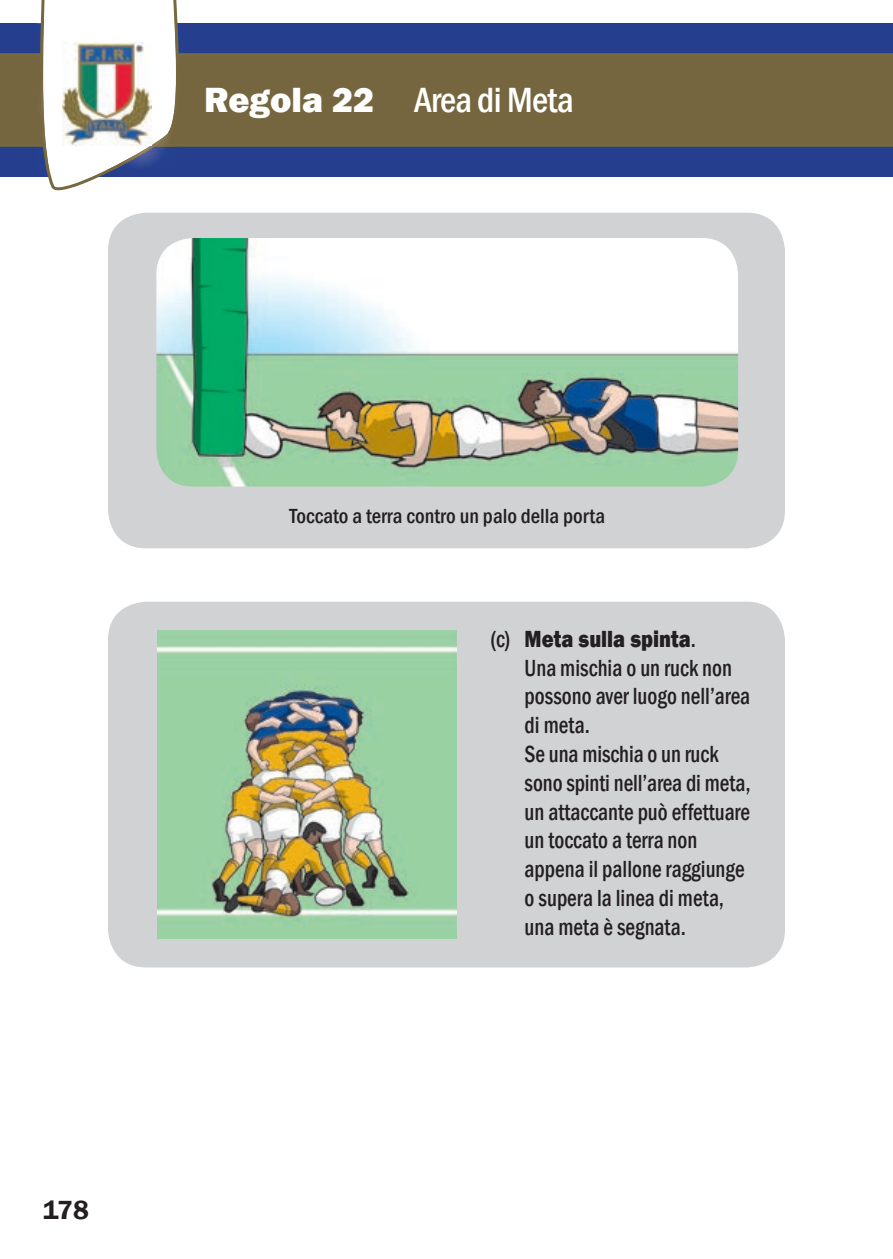
<style>
.page{position:relative;width:893px;height:1259px;background:#fff}
.page>*{position:absolute;margin:0;border:0;box-sizing:border-box;transform-origin:0 0}
.t1{font:500 condensed 36px "Franklin Gothic";letter-spacing:-.02em;color:#fff}
.t2{font:600 27px "Franklin Gothic";color:#231f20}
.t3{font:500 condensed 24px/28.8px "Franklin Gothic";color:#231f20;scale:.9 1}
.t4{font:500 condensed 21px "Franklin Gothic";color:#231f20}
.s1{font-weight:800;font-stretch:normal}
</style>
<div class="page">
<div style="left:0;top:23px;width:893px;height:153px;background:#253f8e"></div>
<div style="left:0;top:55px;width:893px;height:90px;background:#75663f"></div>
<hr style="left:0;top:53px;width:893px;height:3px;background:#76683f">
<hr style="left:0;top:144px;width:893px;height:3px;background:#76683f">
<svg style="left:36px;top:0;width:149px;height:191px"></svg>
<img style="left:37px;top:23px;width:3px;height:147px">
<img style="left:37px;top:53px;width:3px;height:94px">
<img style="left:40px;top:18px;width:136px;height:152px">
<img style="left:63px;top:42px;width:88px;height:103px">
<div style="left:108px;top:601px;width:677px;height:366px;background:#d1d2d4;border-radius:38px"></div>
<div style="left:108px;top:213px;width:677px;height:335px;background:#d1d2d4;border-radius:38px"></div>
<img style="left:156px;top:238px;width:582px;height:248px">
<img style="left:157px;top:631px;width:300px;height:307px">
<h1 class="t1" style="left:204px;top:76px;width:371px"><span class="s1">Regola 22</span> Area di Meta</h1>
<p class="t2" style="left:43px;top:1193px;width:48px">178</p>
<p class="t4" style="left:289px;top:502px;width:317px">Toccato a terra contro un palo della porta</p>
<p class="t3" style="left:525px;top:624px;width:252px;text-indent:-34px">(c) <span class="s1">Meta sulla spinta</span>.<br>Una mischia o un ruck non possono aver luogo nell’area di meta.<br>Se una mischia o un ruck sono spinti nell’area di meta, un attaccante può effettuare un toccato a terra non appena il pallone raggiunge o supera la linea di meta, una meta è segnata.</p>
</div>
